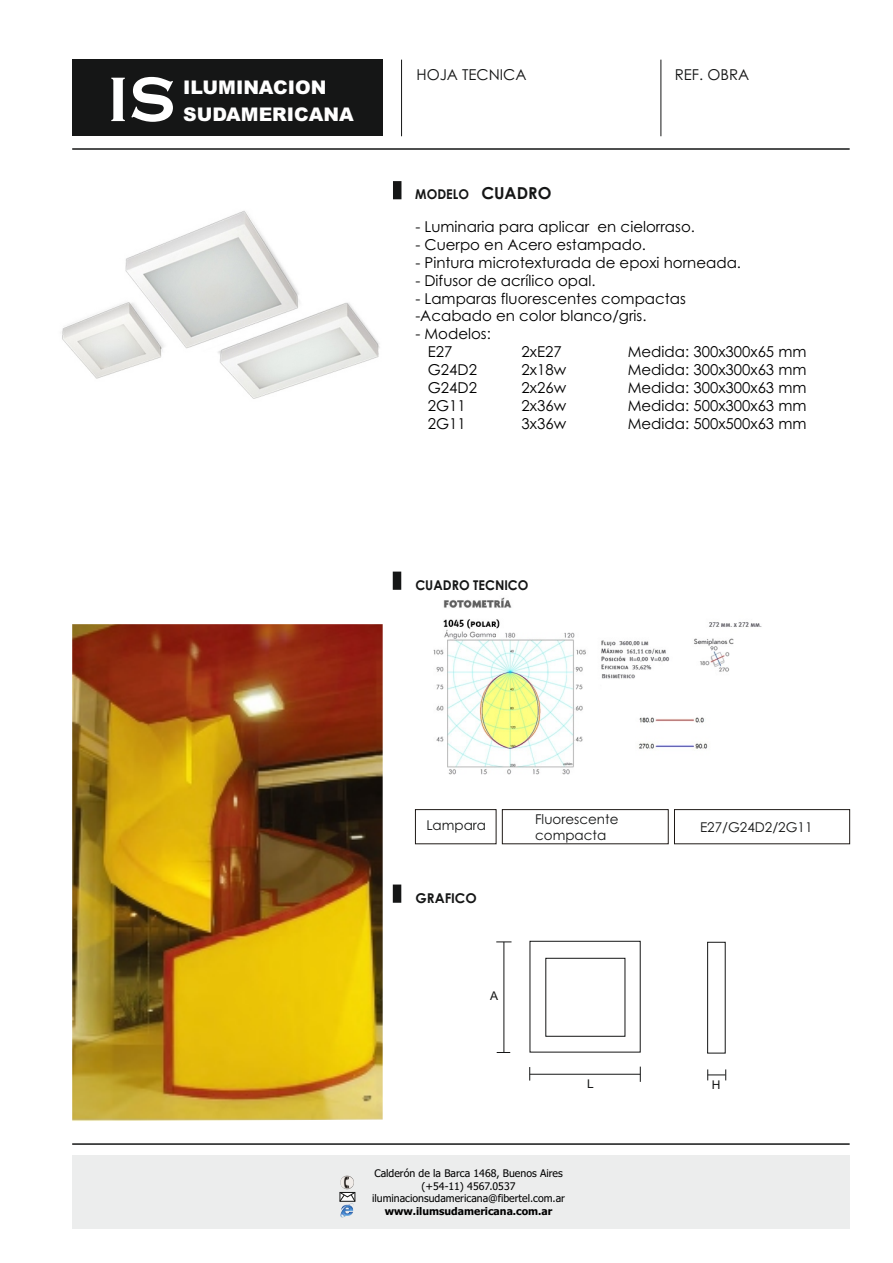
<style>
.page{position:relative;width:893px;height:1263px;background:#fff}
.page>*{position:absolute;margin:0;border:0;box-sizing:border-box;transform-origin:0 0}
.t1{font:900 18.9px/26.5px "Arial";color:#fff}
.t2{font:700 16.5px "Century Gothic";color:#151616}
.t3{font:15px/17.9px "Century Gothic";color:#000}
.t4{font:15px "Century Gothic";color:#151616}
.t5{font:13.5px/16px "Century Gothic";color:#151616}
.t6{font:700 13.5px "Century Gothic";color:#151616;scale:.94 1}
.t7{font:700 13.5px "Century Gothic";color:#151616}
.t8{font:12px "Arial";color:#151616}
.t9{font:10.5px/12.6px "Tahoma";color:#000;text-align:center}
.t10{font:700 10.5px "Tahoma";color:#000}
</style>
<div class="page">
<hr style="left:504px;top:942px;width:1px;height:110px;background:#151616">
<svg style="left:496px;top:942px;width:15px;height:1px"></svg>
<svg style="left:497px;top:1052px;width:13px;height:1px"></svg>
<svg style="left:707px;top:1069px;width:19px;height:11px"></svg>
<div style="left:545px;top:958px;width:80px;height:79px;border:1px solid #151616"></div>
<div style="left:707px;top:942px;width:19px;height:111px;border:1px solid #151616"></div>
<img style="left:72px;top:624px;width:311px;height:497px">
<hr style="left:530px;top:1074px;width:110px;height:1px;background:#151616">
<svg style="left:640px;top:1066px;width:1px;height:16px"></svg>
<svg style="left:529px;top:1067px;width:1px;height:13px"></svg>
<img style="left:62px;top:211px;width:318px;height:188px">
<img style="left:433px;top:597px;width:329px;height:178px">
<hr style="left:72px;top:148px;width:778px;height:2px;background:#151616">
<hr style="left:401px;top:60px;width:1px;height:76px;background:#151616">
<hr style="left:661px;top:60px;width:1px;height:76px;background:#151616">
<div style="left:72px;top:1155px;width:778px;height:74px;background:#eceded"></div>
<hr style="left:72px;top:1143px;width:778px;height:2px;background:#151616">
<svg style="left:339px;top:1192px;width:16px;height:10px"></svg>
<img style="left:340px;top:1203px;width:14px;height:14px">
<img style="left:340px;top:1176px;width:14px;height:13px">
<div style="left:393px;top:572px;width:8px;height:18px;background:#151616"></div>
<div style="left:393px;top:884px;width:8px;height:19px;background:#151616"></div>
<div style="left:415px;top:809px;width:81px;height:35px;border:1px solid #1f1a17"></div>
<div style="left:502px;top:809px;width:166px;height:35px;border:1px solid #1f1a17"></div>
<div style="left:393px;top:181px;width:8px;height:18px;background:#151616"></div>
<div style="left:72px;top:60px;width:311px;height:76px;background:#151616"></div>
<svg style="left:111px;top:77px;width:62px;height:45px"></svg>
<div style="left:674px;top:809px;width:176px;height:35px;border:1px solid #1f1a17"></div>
<p class="t1" style="left:183px;top:76px;width:172px">ILUMINACION<br>SUDAMERICANA</p>
<p class="t4" style="left:416px;top:68px;width:112px">HOJA TECNICA</p>
<p class="t4" style="left:675px;top:69px;width:76px">REF. OBRA</p>
<p class="t6" style="left:415px;top:189px;width:59px">MODELO</p>
<p class="t2" style="left:481px;top:186px;width:72px">CUADRO</p>
<p class="t3" style="left:415px;top:219px;width:281px">- Luminaria para aplicar en cielorraso.</p>
<p class="t3" style="left:415px;top:237px;width:232px">- Cuerpo en Acero estampado.</p>
<p class="t3" style="left:415px;top:255px;width:327px">- Pintura microtexturada de epoxi horneada.</p>
<p class="t3" style="left:415px;top:273px;width:182px">- Difusor de acrílico opal.</p>
<p class="t3" style="left:415px;top:291px;width:272px">- Lamparas fluorescentes compactas -Acabado en color blanco/gris.</p>
<p class="t3" style="left:428px;top:326px;width:65px;text-indent:-12px">- Modelos:<br>E27</p>
<p class="t3" style="left:522px;top:344px;width:42px">2xE27</p>
<p class="t3" style="left:628px;top:344px;width:180px">Medida: 300x300x65 mm</p>
<p class="t3" style="left:428px;top:362px;width:51px">G24D2</p>
<p class="t3" style="left:522px;top:362px;width:46px">2x18w</p>
<p class="t3" style="left:628px;top:362px;width:180px">Medida: 300x300x63 mm</p>
<p class="t3" style="left:428px;top:380px;width:51px">G24D2</p>
<p class="t3" style="left:522px;top:380px;width:46px">2x26w</p>
<p class="t3" style="left:628px;top:380px;width:180px">Medida: 300x300x63 mm</p>
<p class="t3" style="left:428px;top:398px;width:40px">2G11</p>
<p class="t3" style="left:522px;top:398px;width:46px">2x36w</p>
<p class="t3" style="left:628px;top:398px;width:180px">Medida: 500x300x63 mm</p>
<p class="t3" style="left:428px;top:416px;width:40px">2G11</p>
<p class="t3" style="left:522px;top:416px;width:46px">3x36w</p>
<p class="t3" style="left:628px;top:416px;width:180px">Medida: 500x500x63 mm</p>
<p class="t6" style="left:415px;top:579px;width:122px">CUADRO TECNICO</p>
<p class="t5" style="left:426px;top:818px;width:61px">Lampara</p>
<p class="t7" style="left:415px;top:892px;width:63px">GRAFICO</p>
<p class="t8" style="left:490px;top:991px;width:10px">A</p>
<p class="t5" style="left:535px;top:812px;width:85px">Fluorescente compacta</p>
<p class="t5" style="left:700px;top:820px;width:114px">E27/G24D2/2G11</p>
<p class="t8" style="left:587px;top:1079px;width:8px">L</p>
<p class="t8" style="left:712px;top:1080px;width:10px">H</p>
<p class="t9" style="left:372px;top:1168px;width:195px">Calderón de la Barca 1468, Buenos Aires (+54-11) 4567.0537 iluminacionsudamericana@fibertel.com.ar</p>
<p class="t10" style="left:385px;top:1207px;width:169px">www.ilumsudamericana.com.ar</p>
</div>
